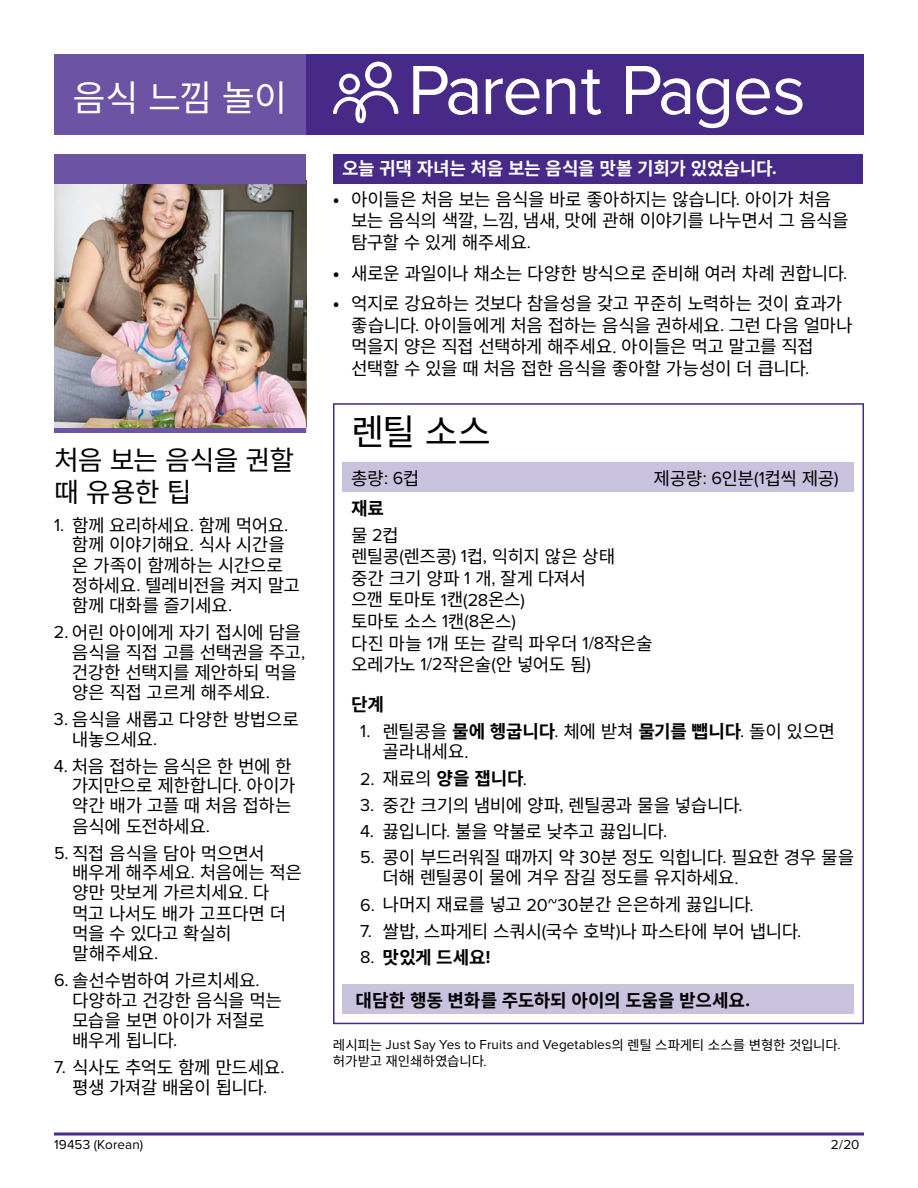
<style>
.page{position:relative;width:918px;height:1188px;background:#fff}
.page>*{position:absolute;margin:0;border:0;box-sizing:border-box;transform-origin:0 0}
.t1{font:72px "Proxima Nova";letter-spacing:-.025em;color:#fff}
.t2{font:36px "Source Han Sans K";color:#fff}
.t3{font:36px "Source Han Sans K";color:#000}
.t4{font:27px/32.4px "Source Han Sans K";letter-spacing:-.035em;color:#000}
.t5{font:18px/21.6px "Source Han Sans K";letter-spacing:-.03em;color:#000}
.t6{font:700 18px/26.1px "Source Han Sans K";letter-spacing:-.01em;color:#000}
.t7{font:700 18px "Source Han Sans K";letter-spacing:-.015em;color:#fff}
.t8{font:13.5px "Proxima Nova";letter-spacing:.01em;color:#000}
.t9{font:13.5px "Source Han Sans K";letter-spacing:-.015em;color:#000}
.s1{font-family:"Proxima Nova"}
.s2{font-weight:400}
.s3{font-family:"Proxima Nova";font-weight:400}
.s4{font-weight:700}
.s5{font-family:"Source Han Sans K"}
</style>
<div class="page">
<img style="left:54px;top:184px;width:252px;height:244px">
<div style="left:333px;top:403px;width:531px;height:621px;border:2px solid #472a88"></div>
<div style="left:343px;top:462px;width:511px;height:30px;background:#c9c2de"></div>
<div style="left:343px;top:984px;width:511px;height:30px;background:#c9c2de"></div>
<div style="left:334px;top:154px;width:529px;height:30px;background:#472a88"></div>
<div style="left:54px;top:154px;width:252px;height:30px;background:#6c53a3"></div>
<div style="left:54px;top:428px;width:252px;height:5px;background:#6c53a3"></div>
<div style="left:54px;top:54px;width:810px;height:81px;background:#472a88"></div>
<div style="left:54px;top:54px;width:252px;height:81px;background:#6c53a3"></div>
<svg style="left:54px;top:1132px;width:810px;height:4px;background:#745fa5"></svg>
<svg style="left:333px;top:61px;width:66px;height:63px"></svg>
<h2 class="t2" style="left:73px;top:77px;width:216px">음식 느낌 놀이</h2>
<h3 class="t4" style="left:54px;top:444px;width:242px">처음 보는 음식을 권할 때 유용한 팁</h3>
<p class="t5" style="left:72px;top:516px;width:230px;line-height:20.1px;text-indent:-18px"><span class="s1">1.</span> 함께 요리하세요<span class="s1">.</span> 함께 먹어요<span class="s1">. </span>함께 이야기해요<span class="s1">.</span> 식사 시간을 온 가족이 함께하는 시간으로 정하세요<span class="s1">.</span> 텔레비전을 켜지 말고 함께 대화를 즐기세요<span class="s1">.</span></p>
<p class="t5" style="left:72px;top:623px;width:235px;line-height:20px;text-indent:-18px"><span class="s1">2.</span> 어린 아이에게 자기 접시에 담을 음식을 직접 고를 선택권을 주고<span class="s1">, </span>건강한 선택지를 제안하되 먹을 양은 직접 고르게 해주세요<span class="s1">.</span></p>
<p class="t5" style="left:72px;top:710px;width:229px;line-height:19.4px;text-indent:-18px"><span class="s1">3.</span> 음식을 새롭고 다양한 방법으로 내놓으세요<span class="s1">.</span></p>
<p class="t5" style="left:72px;top:757px;width:225px;line-height:20px;text-indent:-18px"><span class="s1">4.</span> 처음 접하는 음식은 한 번에 한 가지만으로 제한합니다<span class="s1">.</span> 아이가 약간 배가 고플 때 처음 접하는 음식에 도전하세요<span class="s1">.</span></p>
<p class="t5" style="left:72px;top:844px;width:232px;line-height:20.1px;text-indent:-18px"><span class="s1">5.</span> 직접 음식을 담아 먹으면서 배우게 해주세요<span class="s1">.</span> 처음에는 적은 양만 맛보게 가르치세요<span class="s1">.</span> 다 먹고 나서도 배가 고프다면 더 먹을 수 있다고 확실히 말해주세요<span class="s1">.</span></p>
<p class="t5" style="left:72px;top:971px;width:212px;line-height:20px;text-indent:-18px"><span class="s1">6.</span> 솔선수범하여 가르치세요<span class="s1">. </span>다양하고 건강한 음식을 먹는 모습을 보면 아이가 저절로 배우게 됩니다<span class="s1">.</span></p>
<p class="t5" style="left:54px;top:1058px;width:232px;line-height:19.4px;text-align:center"><span class="s1">7.</span> 식사도 추억도 함께 만드세요<span class="s1">. </span>평생 가져갈 배움이 됩니다<span class="s1">.</span></p>
<h1 class="t1" style="left:408px;top:49px;width:400px">Parent Pages</h1>
<p class="t7" style="left:342px;top:158px;width:436px">오늘 귀댁 자녀는 처음 보는 음식을 맛볼 기회가 있었습니다<span class="s1">.</span></p>
<p class="t5" style="left:351px;top:189px;width:499px;text-indent:-18px">• 아이들은 처음 보는 음식을 바로 좋아하지는 않습니다<span class="s1">.</span> 아이가 처음 보는 음식의 색깔<span class="s1">,</span> 느낌<span class="s1">,</span> 냄새<span class="s1">,</span> 맛에 관해 이야기를 나누면서 그 음식을 탐구할 수 있게 해주세요<span class="s1">.</span></p>
<p class="t5" style="left:333px;top:263px;width:516px">• 새로운 과일이나 채소는 다양한 방식으로 준비해 여러 차례 권합니다<span class="s1">.</span></p>
<p class="t5" style="left:351px;top:293px;width:503px;text-indent:-18px">• 억지로 강요하는 것보다 참을성을 갖고 꾸준히 노력하는 것이 효과가 좋습니다<span class="s1">.</span> 아이들에게 처음 접하는 음식을 권하세요<span class="s1">.</span> 그런 다음 얼마나 먹을지 양은 직접 선택하게 해주세요<span class="s1">.</span> 아이들은 먹고 말고를 직접 선택할 수 있을 때 처음 접한 음식을 좋아할 가능성이 더 큽니다<span class="s1">.</span></p>
<h2 class="t3" style="left:351px;top:412px;width:142px">렌틸 소스</h2>
<p class="t5" style="left:351px;top:468px;width:70px">총량<span class="s1">: 6</span>컵</p>
<p class="t5" style="left:653px;top:468px;width:187px">제공량<span class="s1">: 6</span>인분<span class="s1">(1</span>컵씩 제공<span class="s1">)</span></p>
<p class="t6" style="left:351px;top:496px;width:49px">재료 <span class="s2">물</span> <span class="s3">2</span><span class="s2">컵</span></p>
<p class="t5" style="left:351px;top:546px;width:303px">렌틸콩<span class="s1">(</span>렌즈콩<span class="s1">) 1</span>컵<span class="s1">,</span> 익히지 않은 상태 중간 크기 양파 <span class="s1">1</span> 개<span class="s1">,</span> 잘게 다져서<br>으깬 토마토 <span class="s1">1</span>캔<span class="s1">(28</span>온스<span class="s1">)<br></span>토마토 소스 <span class="s1">1</span>캔<span class="s1">(8</span>온스<span class="s1">)<br></span>다진 마늘 <span class="s1">1</span>개 또는 갈릭 파우더 <span class="s1">1/8</span>작은술 오레가노 <span class="s1">1/2</span>작은술<span class="s1">(</span>안 넣어도 됨<span class="s1">)</span></p>
<p class="t6" style="left:351px;top:691px;width:34px">단계</p>
<p class="t5" style="left:383px;top:721px;width:454px;line-height:20.7px;text-indent:-22px"><span class="s1">1.</span> 렌틸콩을 <span class="s4">물에 헹굽니다</span><span class="s1">.</span> 체에 받쳐 <span class="s4">물기를 뺍니다</span><span class="s1">.</span> 돌이 있으면 골라내세요<span class="s1">.</span></p>
<p class="t6" style="left:360px;top:766px;width:168px"><span class="s3">2.</span> <span class="s2">재료의</span> 양을 잽니다<span class="s3">.</span></p>
<p class="t5" style="left:360px;top:794px;width:384px"><span class="s1">3.</span> 중간 크기의 냄비에 양파<span class="s1">,</span> 렌틸콩과 물을 넣습니다<span class="s1">.</span></p>
<p class="t5" style="left:360px;top:821px;width:309px"><span class="s1">4.</span> 끓입니다<span class="s1">.</span> 불을 약불로 낮추고 끓입니다<span class="s1">.</span></p>
<p class="t5" style="left:383px;top:847px;width:473px;line-height:20.7px;text-indent:-23px"><span class="s1">5.</span> 콩이 부드러워질 때까지 약 <span class="s1">30</span>분 정도 익힙니다<span class="s1">.</span> 필요한 경우 물을 더해 렌틸콩이 물에 겨우 잠길 정도를 유지하세요<span class="s1">.</span></p>
<p class="t5" style="left:360px;top:894px;width:395px"><span class="s1">6.</span> 나머지 재료를 넣고 <span class="s1">20~30</span>분간 은은하게 끓입니다<span class="s1">.</span></p>
<p class="t5" style="left:360px;top:920px;width:443px"><span class="s1">7.</span> 쌀밥<span class="s1">,</span> 스파게티 스쿼시<span class="s1">(</span>국수 호박<span class="s1">)</span>나 파스타에 부어 냅니다<span class="s1">.</span></p>
<p class="t6" style="left:360px;top:944px;width:132px"><span class="s3">8.</span> 맛있게 드세요<span class="s1">!</span></p>
<p class="t6" style="left:356px;top:988px;width:396px">대담한 행동 변화를 주도하되 아이의 도움을 받으세요<span class="s1">.</span></p>
<p class="t8" style="left:333px;top:1037px;width:509px"><span class="s5">레시피는</span> Just Say Yes to Fruits and Vegetables<span class="s5">의 렌틸 스파게티 소스를 변형한 것입니다</span>.</p>
<p class="t9" style="left:333px;top:1054px;width:155px">허가받고 재인쇄하였습니다<span class="s1">.</span></p>
<p class="t8" style="left:54px;top:1137px;width:91px">19453 (Korean)</p>
<p class="t8" style="left:831px;top:1137px;width:30px">2/20</p>
</div>
